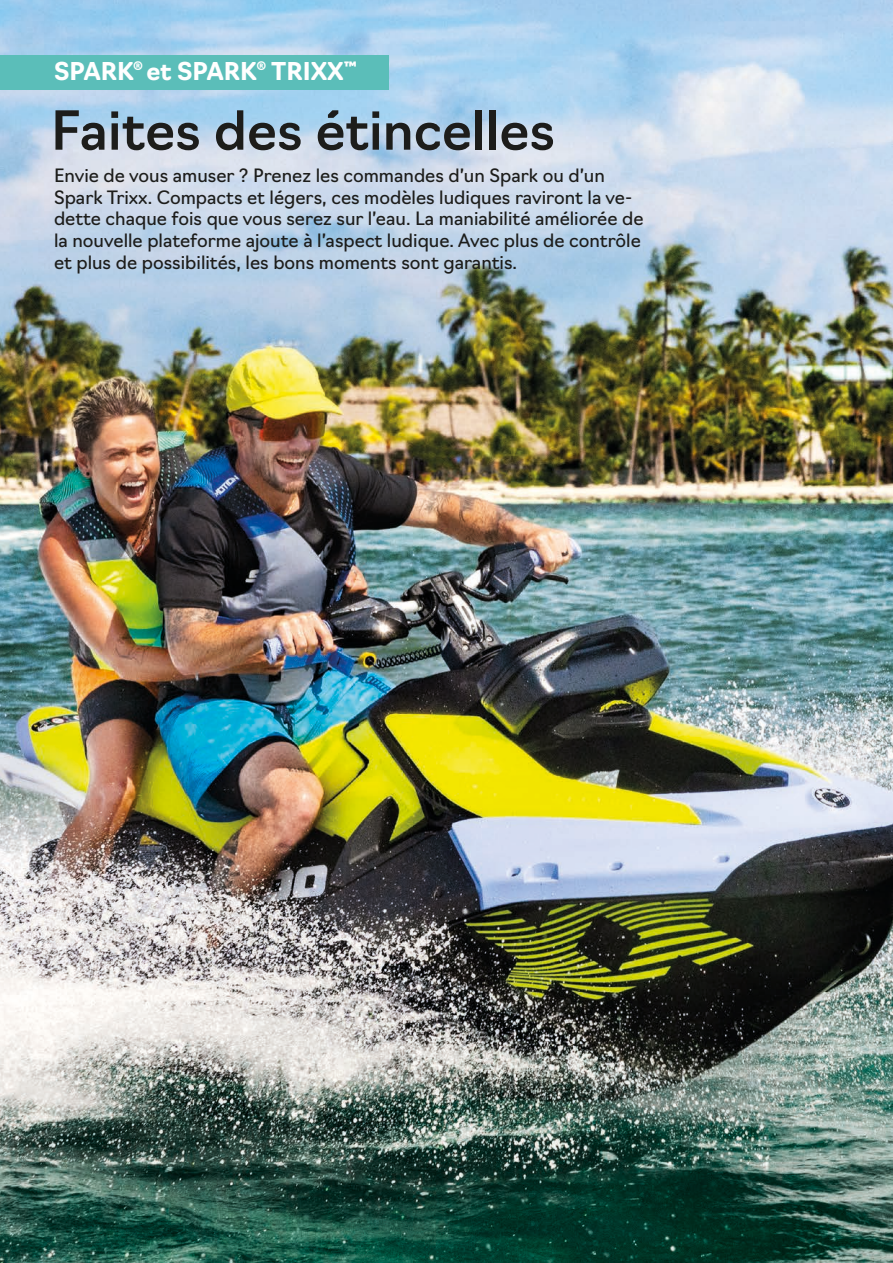
<style>
.page{position:relative;width:893px;height:1263px;background:#fff}
.page>*{position:absolute;margin:0;border:0;box-sizing:border-box;transform-origin:0 0}
.t1{font:500 52.5px "Navigo";color:#1d1d1b}
.t2{font:700 24px "Navigo";color:#fff}
.t3{font:18px/21.6px "Navigo";color:#1d1d1b}
</style>
<div class="page">
<img style="left:0;top:0;width:893px;height:1263px">
<div style="left:0;top:55px;width:388px;height:34px;background:#5bbeb9"></div>
<img style="left:0;top:975px;width:42px;height:287px">
<p class="t2" style="left:54px;top:52px;width:304px">SPARK<sup>®</sup> et SPARK<sup>®</sup> TRIXX<sup>™</sup></p>
<p class="t1" style="left:51px;top:89px;width:506px">Faites des étincelles</p>
<p class="t3" style="left:54px;top:163px;width:591px">Envie de vous amuser ? Prenez les commandes d’un Spark ou d’un Spark Trixx. Compacts et légers, ces modèles ludiques raviront la ve&shy;dette chaque fois que vous serez sur l’eau. La maniabilité améliorée de la nouvelle plateforme ajoute à l’aspect ludique. Avec plus de contrôle et plus de possibilités, les bons moments sont garantis.</p>
</div>
